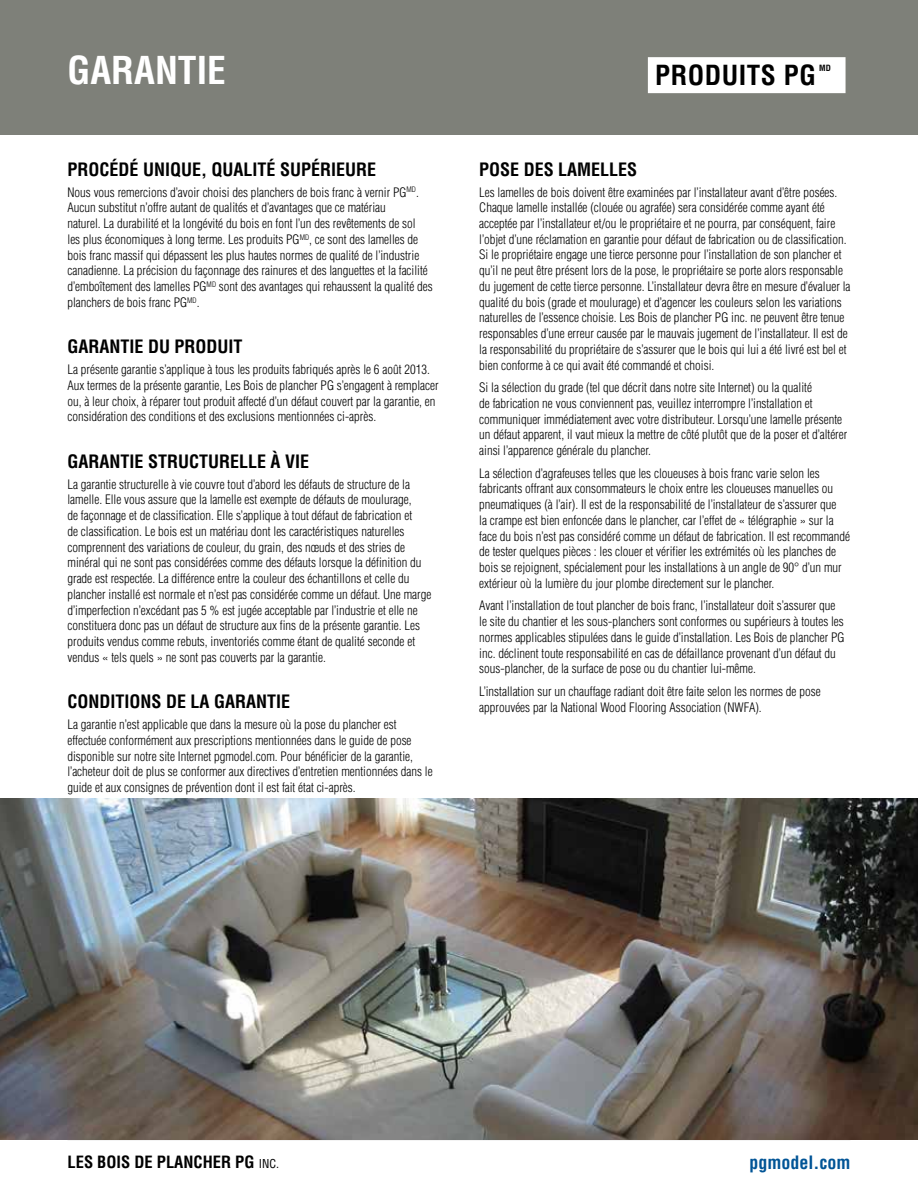
<style>
.page{position:relative;width:918px;height:1188px;background:#fff}
.page>*{position:absolute;margin:0;border:0;box-sizing:border-box;transform-origin:0 0}
.t1{font:700 condensed 37.5px "Helvetica";color:#fff}
.t2{font:700 condensed 27px "Helvetica";letter-spacing:.02em;color:#000}
.t3{font:700 condensed 18px "Helvetica";color:#000}
.t4{font:700 condensed 18px "Helvetica";color:#005496}
.t5{font:700 condensed 16.5px "Helvetica";color:#000}
.t6{font:300 condensed 12.75px/15.8px "Helvetica";color:#000}
.t7{font:700 condensed 8.4px "Helvetica";color:#000}
.s1{font-weight:400;font-size:12px}
</style>
<div class="page">
<hr style="left:68px;top:1139px;width:782px;height:1px;background:#4d4d4f">
<div style="left:0;top:0;width:918px;height:135px;background:#7e8079"></div>
<div style="left:648px;top:57px;width:198px;height:36px;background:#fff"></div>
<img style="left:0;top:798px;width:918px;height:341px">
<h1 class="t1" style="left:68px;top:47px;width:160px">GARANTIE</h1>
<h2 class="t2" style="left:655px;top:58px;width:162px">PRODUITS PG</h2>
<p class="t7" style="left:819px;top:62px;width:13px">MD</p>
<h3 class="t3" style="left:68px;top:158px;width:310px">PROCÉDÉ UNIQUE, QUALITÉ SUPÉRIEURE</h3>
<p class="t6" style="left:67px;top:184px;width:367px">Nous vous remercions d’avoir choisi des planchers de bois franc à vernir PG<sup>MD</sup>.<br>Aucun substitut n’offre autant de qualités et d’avantages que ce matériau<br>naturel. La durabilité et la longévité du bois en font l’un des revêtements de sol<br>les plus économiques à long terme. Les produits PG<sup>MD</sup>, ce sont des lamelles de bois franc massif qui dépassent les plus hautes normes de qualité de l’industrie canadienne. La précision du façonnage des rainures et des languettes et la facilité d’emboîtement des lamelles PG<sup>MD</sup> sont des avantages qui rehaussent la qualité des planchers de bois franc PG<sup>MD</sup>.</p>
<h3 class="t3" style="left:68px;top:335px;width:177px">GARANTIE DU PRODUIT</h3>
<p class="t6" style="left:68px;top:361px;width:373px">La présente garantie s’applique à tous les produits fabriqués après le 6 août 2013.<br>Aux termes de la présente garantie, Les Bois de plancher PG s’engagent à remplacer ou, à leur choix, à réparer tout produit affecté d’un défaut couvert par la garantie, en considération des conditions et des exclusions mentionnées ci-après.</p>
<h3 class="t3" style="left:68px;top:450px;width:243px">GARANTIE STRUCTURELLE À VIE</h3>
<p class="t6" style="left:68px;top:476px;width:365px">La garantie structurelle à vie couvre tout d’abord les défauts de structure de la lamelle. Elle vous assure que la lamelle est exempte de défauts de moulurage,<br>de façonnage et de classification. Elle s’applique à tout défaut de fabrication et<br>de classification. Le bois est un matériau dont les caractéristiques naturelles comprennent des variations de couleur, du grain, des nœuds et des stries de minéral qui ne sont pas considérées comme des défauts lorsque la définition du grade est respectée. La différence entre la couleur des échantillons et celle du plancher installé est normale et n’est pas considérée comme un défaut. Une marge d’imperfection n’excédant pas 5 % est jugée acceptable par l’industrie et elle ne constituera donc pas un défaut de structure aux fins de la présente garantie. Les produits vendus comme rebuts, inventoriés comme étant de qualité seconde et vendus « tels quels » ne sont pas couverts par la garantie.</p>
<h3 class="t3" style="left:68px;top:690px;width:224px">CONDITIONS DE LA GARANTIE</h3>
<p class="t6" style="left:68px;top:716px;width:367px">La garantie n’est applicable que dans la mesure où la pose du plancher est effectuée conformément aux prescriptions mentionnées dans le guide de pose disponible sur notre site Internet pgmodel.com. Pour bénéficier de la garantie, l’acheteur doit de plus se conformer aux directives d’entretien mentionnées dans le guide et aux consignes de prévention dont il est fait état ci-après.</p>
<h3 class="t3" style="left:479px;top:158px;width:160px">POSE DES LAMELLES</h3>
<p class="t6" style="left:479px;top:184px;width:373px">Les lamelles de bois doivent être examinées par l’installateur avant d’être posées.<br>Chaque lamelle installée (clouée ou agrafée) sera considérée comme ayant été acceptée par l’installateur et/ou le propriétaire et ne pourra, par conséquent, faire l’objet d’une réclamation en garantie pour défaut de fabrication ou de classification.<br>Si le propriétaire engage une tierce personne pour l’installation de son plancher et qu’il ne peut être présent lors de la pose, le propriétaire se porte alors responsable du jugement de cette tierce personne. L’installateur devra être en mesure d’évaluer la qualité du bois (grade et moulurage) et d’agencer les couleurs selon les variations naturelles de l’essence choisie. Les Bois de plancher PG inc. ne peuvent être tenue responsables d’une erreur causée par le mauvais jugement de l’installateur. Il est de la responsabilité du propriétaire de s’assurer que le bois qui lui a été livré est bel et bien conforme à ce qui avait été commandé et choisi.</p>
<p class="t6" style="left:479px;top:380px;width:370px">Si la sélection du grade (tel que décrit dans notre site Internet) ou la qualité<br>de fabrication ne vous conviennent pas, veuillez interrompre l’installation et communiquer immédiatement avec votre distributeur. Lorsqu’une lamelle présente un défaut apparent, il vaut mieux la mettre de côté plutôt que de la poser et d’altérer ainsi l’apparence générale du plancher.</p>
<p class="t6" style="left:479px;top:465px;width:372px">La sélection d’agrafeuses telles que les cloueuses à bois franc varie selon les fabricants offrant aux consommateurs le choix entre les cloueuses manuelles ou pneumatiques (à l’air). Il est de la responsabilité de l’installateur de s’assurer que<br>la crampe est bien enfoncée dans le plancher, car l’effet de « télégraphie » sur la face du bois n’est pas considéré comme un défaut de fabrication. Il est recommandé de tester quelques pièces : les clouer et vérifier les extrémités où les planches de bois se rejoignent, spécialement pour les installations à un angle de 90° d’un mur extérieur où la lumière du jour plombe directement sur le plancher.</p>
<p class="t6" style="left:479px;top:598px;width:367px">Avant l’installation de tout plancher de bois franc, l’installateur doit s’assurer que le site du chantier et les sous-planchers sont conformes ou supérieurs à toutes les normes applicables stipulées dans le guide d’installation. Les Bois de plancher PG inc. déclinent toute responsabilité en cas de défaillance provenant d’un défaut du sous-plancher, de la surface de pose ou du chantier lui-même.</p>
<p class="t6" style="left:479px;top:683px;width:343px">L’installation sur un chauffage radiant doit être faite selon les normes de pose approuvées par la National Wood Flooring Association (NWFA).</p>
<p class="t5" style="left:68px;top:1151px;width:213px">LES BOIS DE PLANCHER PG <span class="s1">INC.</span></p>
<h3 class="t4" style="left:750px;top:1151px;width:102px">pgmodel.com</h3>
</div>
